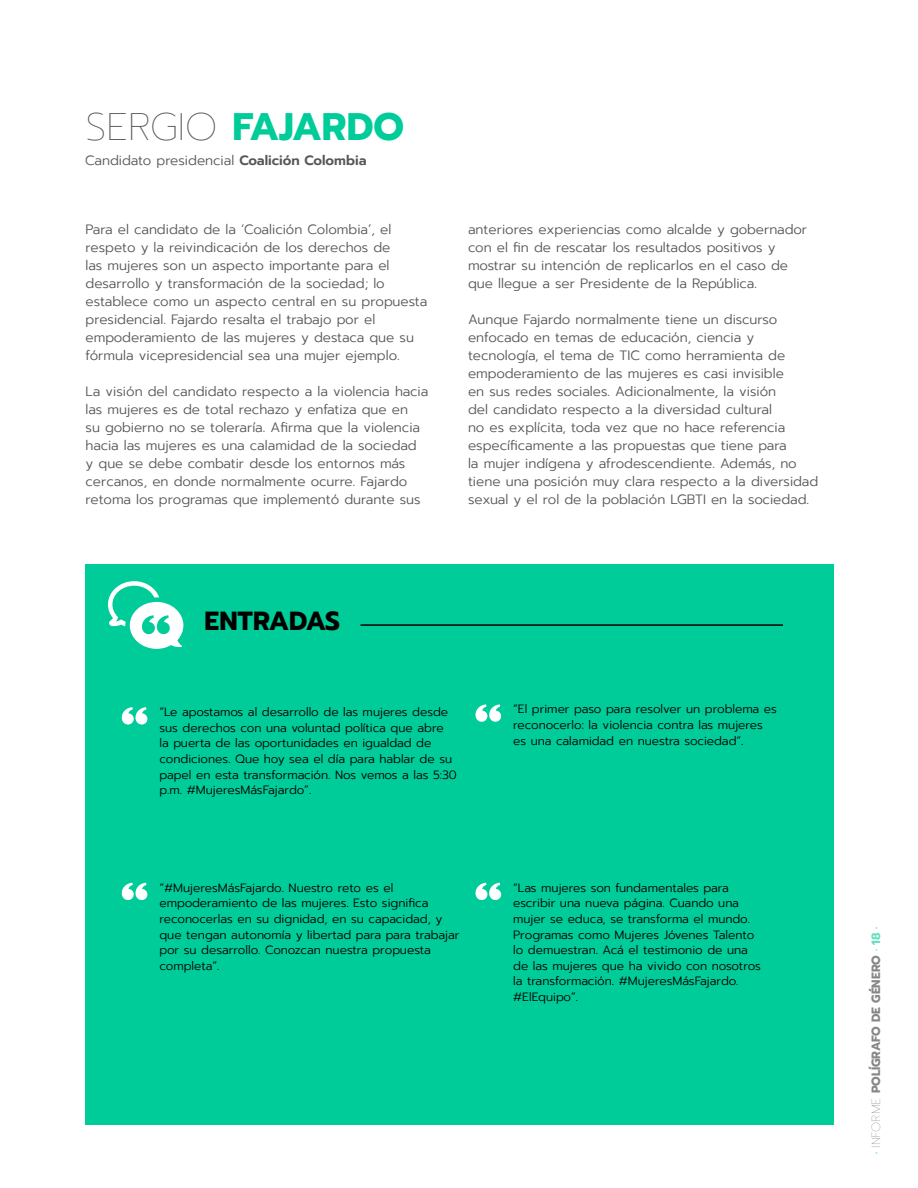
<style>
.page{position:relative;width:918px;height:1188px;background:#fff}
.page>*{position:absolute;margin:0;border:0;box-sizing:border-box;transform-origin:0 0}
.t1{font:700 38.25px "Prompt";letter-spacing:-.005em;color:#0c9}
.t2{font:700 26.1px "Prompt";color:#000}
.t3{font:300 13.5px/18px "Prompt";color:#575756}
.t4{font:300 12px/15.6px "Prompt";color:#000}
.t5{font:700 12px "Prompt";color:#878787}
.s1{font-weight:100;color:#575756}
.s2{font-weight:600}
.s3{color:#66e0c2}
.s4{font-weight:100}
</style>
<div class="page">
<div style="left:85px;top:564px;width:749px;height:560px;background:#0c9"></div>
<svg style="left:108px;top:581px;width:75px;height:68px"></svg>
<hr style="left:360px;top:624px;width:423px;height:2px;background:#000">
<svg style="left:121px;top:707px;width:27px;height:18px"></svg>
<svg style="left:475px;top:883px;width:27px;height:17px"></svg>
<svg style="left:121px;top:883px;width:27px;height:17px"></svg>
<svg style="left:475px;top:704px;width:27px;height:18px"></svg>
<h1 class="t1" style="left:86px;top:98px;width:320px"><span class="s1">SERGIO</span> FAJARDO</h1>
<p class="t3" style="left:85px;top:151px;width:283px">Candidato presidencial <span class="s2">Coalición Colombia</span></p>
<p class="t3" style="left:86px;top:220px;width:343px">Para el candidato de la ‘Coalición Colombia’, el respeto y la reivindicación de los derechos de<br>las mujeres son un aspecto importante para el desarrollo y transformación de la sociedad; lo establece como un aspecto central en su propuesta presidencial. Fajardo resalta el trabajo por el empoderamiento de las mujeres y destaca que su fórmula vicepresidencial sea una mujer ejemplo.</p>
<p class="t3" style="left:86px;top:382px;width:344px">La visión del candidato respecto a la violencia hacia las mujeres es de total rechazo y enfatiza que en<br>su gobierno no se toleraría. Afirma que la violencia hacia las mujeres es una calamidad de la sociedad<br>y que se debe combatir desde los entornos más cercanos, en donde normalmente ocurre. Fajardo retoma los programas que implementó durante sus</p>
<p class="t3" style="left:468px;top:220px;width:341px">anteriores experiencias como alcalde y gobernador con el fin de rescatar los resultados positivos y mostrar su intención de replicarlos en el caso de que llegue a ser Presidente de la República.</p>
<p class="t3" style="left:468px;top:310px;width:352px">Aunque Fajardo normalmente tiene un discurso enfocado en temas de educación, ciencia y tecnología, el tema de TIC como herramienta de empoderamiento de las mujeres es casi invisible<br>en sus redes sociales. Adicionalmente, la visión<br>del candidato respecto a la diversidad cultural<br>no es explícita, toda vez que no hace referencia específicamente a las propuestas que tiene para<br>la mujer indígena y afrodescendiente. Además, no tiene una posición muy clara respecto a la diversidad sexual y el rol de la población LGBTI en la sociedad.</p>
<h2 class="t2" style="left:205px;top:601px;width:137px">ENTRADAS</h2>
<p class="t4" style="left:159px;top:704px;width:299px">“Le apostamos al desarrollo de las mujeres desde sus derechos con una voluntad política que abre<br>la puerta de las oportunidades en igualdad de condiciones. Que hoy sea el día para hablar de su papel en esta transformación. Nos vemos a las 5:30 p.m. #MujeresMásFajardo”.</p>
<p class="t4" style="left:159px;top:880px;width:302px">“#MujeresMásFajardo. Nuestro reto es el empoderamiento de las mujeres. Esto significa reconocerlas en su dignidad, en su capacidad, y que tengan autonomía y libertad para para trabajar por su desarrollo. Conozcan nuestra propuesta completa”.</p>
<p class="t4" style="left:513px;top:701px;width:265px">“El primer paso para resolver un problema es reconocerlo: la violencia contra las mujeres es una calamidad en nuestra sociedad”.</p>
<p class="t4" style="left:513px;top:880px;width:249px">“Las mujeres son fundamentales para escribir una nueva página. Cuando una mujer se educa, se transforma el mundo.<br>Programas como Mujeres Jóvenes Talento lo demuestran. Acá el testimonio de una de las mujeres que ha vivido con nosotros la transformación. #MujeresMásFajardo. #ElEquipo”.</p>
<p class="t5" style="left:867px;top:1154px;width:229px;rotate:-90deg"><span class="s3">·</span> <span class="s4">INFORME</span> POLÍGRAFO DE GÉNERO <span class="s3">· 18 ·</span></p>
</div>
